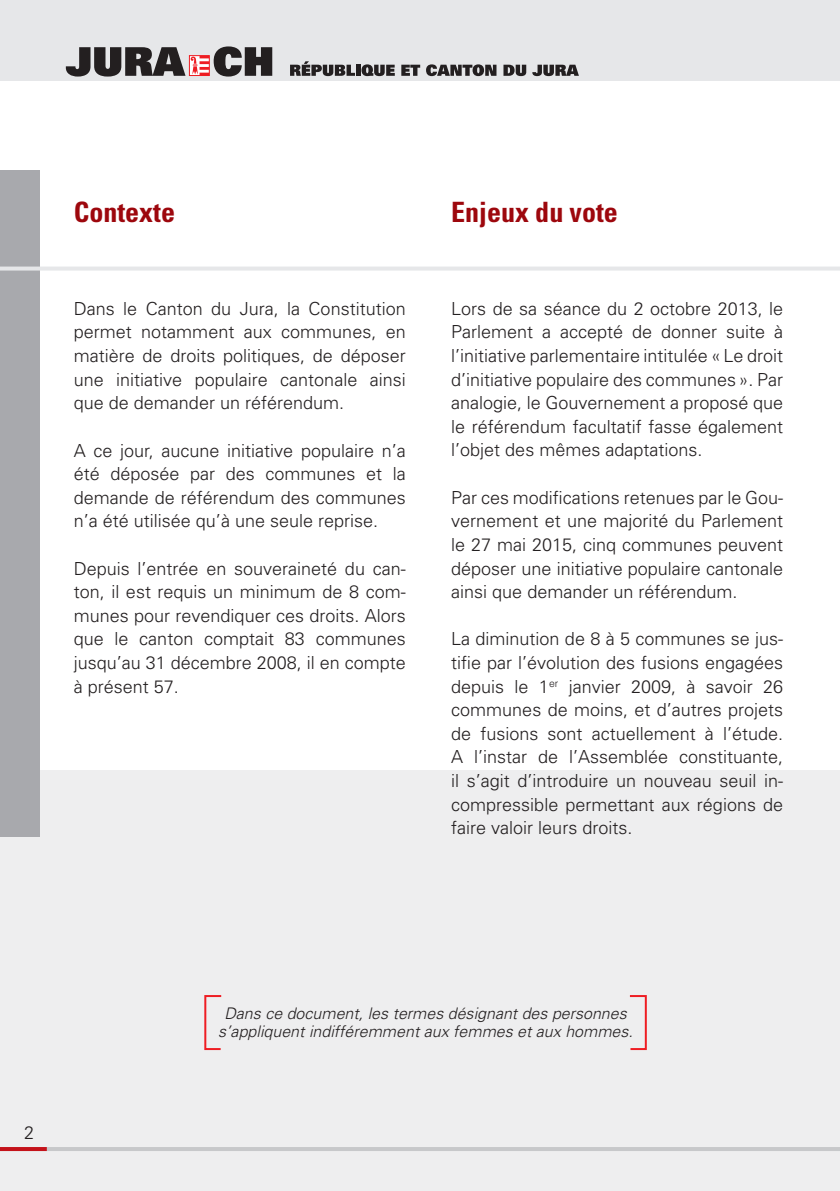
<style>
.page{position:relative;width:840px;height:1191px;background:#fff}
.page>*{position:absolute;margin:0;border:0;box-sizing:border-box;transform-origin:0 0}
.t1{font:700 condensed 28px "Univers";color:#9d070d}
.t2{font:300 18px/23.6px "Univers";color:#231f20;text-align:justify}
.t3{font:italic 300 16px/18px "Univers";color:#231f20;text-align:center}
</style>
<div class="page">
<div style="left:0;top:770px;width:839px;height:421px;background:#eeeeef"></div>
<div style="left:0;top:170px;width:40px;height:666px;background:#a8a9ad"></div>
<hr style="left:0;top:1147px;width:839px;height:4px;background:#c7c8ca">
<hr style="left:0;top:1147px;width:47px;height:4px;background:#c4121a">
<svg style="left:0;top:266px;width:839px;height:4px;fill:#e6e7e9"></svg>
<div style="left:0;top:0;width:839px;height:81px;background:#e6e7e9"></div>
<svg style="left:66px;top:46px;width:206px;height:31px"></svg>
<svg style="left:290px;top:61px;width:65px;height:15px"></svg>
<hr style="left:356px;top:65px;width:4px;height:11px;background:#231f20">
<svg style="left:361px;top:64px;width:33px;height:12px"></svg>
<svg style="left:401px;top:64px;width:95px;height:12px"></svg>
<svg style="left:503px;top:65px;width:23px;height:11px"></svg>
<svg style="left:532px;top:65px;width:46px;height:11px"></svg>
<div style="left:204px;top:995px;width:18px;height:55px;border:2px solid #ee1d23"></div>
<div style="left:628px;top:995px;width:18px;height:55px;border:2px solid #ee1d23"></div>
<h1 class="t1" style="left:74px;top:195px;width:103px">Contexte</h1>
<h1 class="t1" style="left:451px;top:195px;width:168px">Enjeux du vote</h1>
<p class="t2" style="left:74px;top:297px;width:333px">Dans le Canton du Jura, la Constitution permet notamment aux communes, en matière de droits politiques, de déposer une initiative populaire cantonale ainsi que de demander un référendum.</p>
<p class="t2" style="left:74px;top:438px;width:333px">A ce jour, aucune initiative populaire n’a été déposée par des communes et la demande de référendum des communes n’a été utilisée qu’à une seule reprise.</p>
<p class="t2" style="left:74px;top:556px;width:333px">Depuis l’entrée en souveraineté du can&shy;ton, il est requis un minimum de 8 com&shy;munes pour revendiquer ces droits. Alors que le canton comptait 83 communes jusqu’au 31 décembre 2008, il en compte à présent 57.</p>
<p class="t2" style="left:451px;top:297px;width:333px">Lors de sa séance du 2 octobre 2013, le Parlement a accepté de donner suite à l’initiative parlementaire intitulée «Le droit d’initiative populaire des communes». Par analogie, le Gouvernement a proposé que le référendum facultatif fasse également l’objet des mêmes adaptations.</p>
<p class="t2" style="left:451px;top:485px;width:333px">Par ces modifications retenues par le Gou&shy;vernement et une majorité du Parlement le 27 mai 2015, cinq communes peuvent déposer une initiative populaire cantonale ainsi que demander un référendum.</p>
<p class="t2" style="left:451px;top:627px;width:333px">La diminution de 8 à 5 communes se jus&shy;tifie par l’évolution des fusions engagées depuis le 1<sup>er</sup> janvier 2009, à savoir 26 communes de moins, et d’autres projets de fusions sont actuellement à l’étude.<br>A l’instar de l’Assemblée constituante, il s’agit d’introduire un nouveau seuil in&shy;compressible permettant aux régions de faire valoir leurs droits.</p>
<p class="t2" style="left:24px;top:1121px;width:12px">2</p>
<p class="t3" style="left:218px;top:1004px;width:416px">Dans ce document, les termes désignant des personnes s’appliquent indifféremment aux femmes et aux hommes.</p>
</div>
